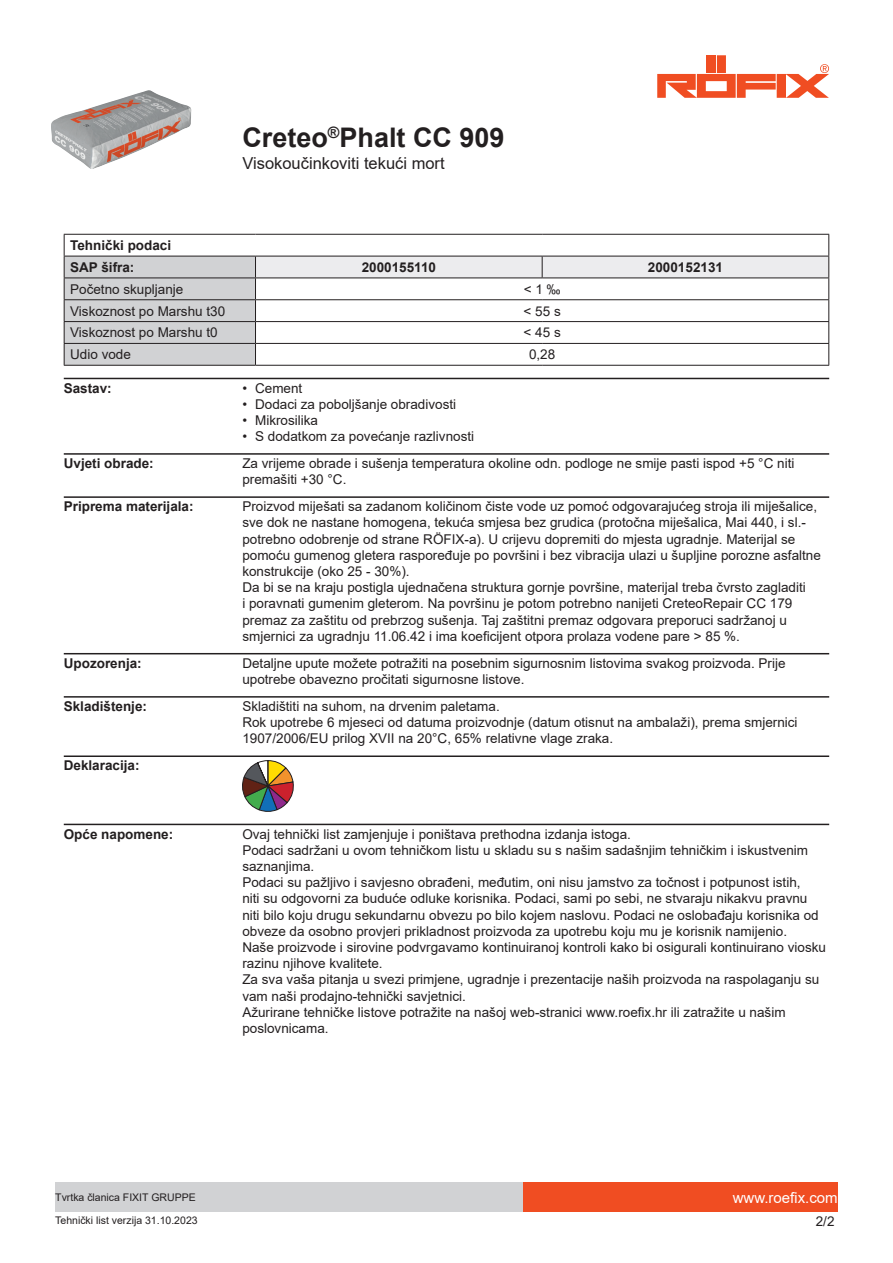
<style>
.page{position:relative;width:893px;height:1263px;background:#fff}
.page>*{position:absolute;margin:0;border:0;box-sizing:border-box;transform-origin:0 0}
.t1{font:700 27px "Arial";color:#231f20}
.t2{font:16.5px "Arial";color:#231f20}
.t3{font:15px "Arial";color:#fff}
.t4{font:13.5px/16.2px "Arial";color:#231f20}
.t5{font:700 13.5px/21.9px "Arial";color:#231f20}
.t6{font:10.5px "Arial";color:#231f20}
</style>
<div class="page">
<img style="left:51px;top:90px;width:140px;height:79px">
<div style="left:717px;top:55px;width:9px;height:18px;background:#f04d22"></div>
<div style="left:707px;top:55px;width:9px;height:18px;background:#f04d22"></div>
<svg style="left:657px;top:64px;width:172px;height:34px"></svg>
<div style="left:523px;top:1182px;width:315px;height:30px;background:#f04d22"></div>
<div style="left:55px;top:1182px;width:468px;height:30px;background:#d1d2d4"></div>
<hr style="left:64px;top:234px;width:191px;height:1px;background:#231f20">
<hr style="left:255px;top:234px;width:287px;height:1px;background:#231f20">
<hr style="left:542px;top:234px;width:287px;height:1px;background:#231f20">
<svg style="left:64px;top:235px;width:765px;height:130px"></svg>
<hr style="left:64px;top:365px;width:191px;height:1px;background:#231f20">
<hr style="left:255px;top:365px;width:287px;height:1px;background:#231f20">
<hr style="left:542px;top:365px;width:287px;height:1px;background:#231f20">
<hr style="left:64px;top:378px;width:765px;height:1px;background:#231f20">
<hr style="left:64px;top:453px;width:765px;height:2px;background:#231f20">
<hr style="left:64px;top:496px;width:765px;height:2px;background:#231f20">
<hr style="left:64px;top:653px;width:765px;height:1px;background:#231f20">
<hr style="left:64px;top:696px;width:765px;height:2px;background:#231f20">
<hr style="left:64px;top:755px;width:765px;height:2px;background:#231f20">
<svg style="left:242px;top:760px;width:51px;height:51px"></svg>
<hr style="left:64px;top:824px;width:765px;height:1px;background:#231f20">
<p class="t5" style="left:70px;top:235px;width:103px">Tehnički podaci<br>SAP šifra:</p>
<h1 class="t1" style="left:242px;top:119px;width:264px">Creteo<sup>®</sup>Phalt CC 909</h1>
<p class="t2" style="left:242px;top:152px;width:204px">Visokoučinkoviti tekući mort</p>
<p class="t5" style="left:362px;top:256px;width:76px">2000155110</p>
<p class="t5" style="left:648px;top:256px;width:77px">2000152131</p>
<p class="t4" style="left:70px;top:281px;width:115px">Početno skupljanje</p>
<p class="t4" style="left:524px;top:281px;width:38px">&lt; 1 ‰</p>
<p class="t4" style="left:70px;top:303px;width:157px">Viskoznost po Marshu t30</p>
<p class="t4" style="left:524px;top:303px;width:39px">&lt; 55 s</p>
<p class="t4" style="left:70px;top:324px;width:149px">Viskoznost po Marshu t0</p>
<p class="t4" style="left:524px;top:324px;width:39px">&lt; 45 s</p>
<p class="t4" style="left:70px;top:346px;width:62px">Udio vode</p>
<p class="t4" style="left:529px;top:346px;width:28px">0,28</p>
<p class="t5" style="left:64px;top:377px;width:50px">Sastav:</p>
<p class="t4" style="left:242px;top:380px;width:62px">• Cement</p>
<p class="t4" style="left:242px;top:396px;width:215px">• Dodaci za poboljšanje obradivosti</p>
<p class="t4" style="left:242px;top:412px;width:77px">• Mikrosilika</p>
<p class="t4" style="left:242px;top:428px;width:233px">• S dodatkom za povećanje razlivnosti</p>
<p class="t5" style="left:64px;top:452px;width:92px">Uvjeti obrade:</p>
<p class="t4" style="left:242px;top:455px;width:554px">Za vrijeme obrade i sušenja temperatura okoline odn. podloge ne smije pasti ispod +5 °C niti premašiti +30 °C.</p>
<p class="t5" style="left:64px;top:496px;width:131px">Priprema materijala:</p>
<p class="t4" style="left:242px;top:498px;width:580px">Proizvod miješati sa zadanom količinom čiste vode uz pomoć odgovarajućeg stroja ili miješalice, sve dok ne nastane homogena, tekuća smjesa bez grudica (protočna miješalica, Mai 440, i sl.- potrebno odobrenje od strane RÖFIX-a). U crijevu dopremiti do mjesta ugradnje. Materijal se pomoću gumenog gletera raspoređuje po površini i bez vibracija ulazi u šupljine porozne asfaltne konstrukcije (oko 25 - 30%).<br>Da bi se na kraju postigla ujednačena struktura gornje površine, materijal treba čvrsto zagladiti<br>i poravnati gumenim gleterom. Na površinu je potom potrebno nanijeti CreteoRepair CC 179 premaz za zaštitu od prebrzog sušenja. Taj zaštitni premaz odgovara preporuci sadržanoj u smjernici za ugradnju 11.06.42 i ima koeficijent otpora prolaza vodene pare &gt; 85 %.</p>
<p class="t5" style="left:64px;top:652px;width:80px">Upozorenja:</p>
<p class="t4" style="left:242px;top:655px;width:545px">Detaljne upute možete potražiti na posebnim sigurnosnim listovima svakog proizvoda. Prije upotrebe obavezno pročitati sigurnosne listove.</p>
<p class="t5" style="left:64px;top:695px;width:85px">Skladištenje:</p>
<p class="t4" style="left:242px;top:698px;width:557px">Skladištiti na suhom, na drvenim paletama.<br>Rok upotrebe 6 mjeseci od datuma proizvodnje (datum otisnut na ambalaži), prema smjernici<br>1907/2006/EU prilog XVII na 20°C, 65% relativne vlage zraka.</p>
<p class="t5" style="left:64px;top:755px;width:77px">Deklaracija:</p>
<p class="t5" style="left:64px;top:823px;width:111px">Opće napomene:</p>
<p class="t4" style="left:242px;top:825px;width:585px">Ovaj tehnički list zamjenjuje i poništava prethodna izdanja istoga.<br>Podaci sadržani u ovom tehničkom listu u skladu su s našim sadašnjim tehničkim i iskustvenim saznanjima.<br>Podaci su pažljivo i savjesno obrađeni, međutim, oni nisu jamstvo za točnost i potpunost istih,<br>niti su odgovorni za buduće odluke korisnika. Podaci, sami po sebi, ne stvaraju nikakvu pravnu niti bilo koju drugu sekundarnu obvezu po bilo kojem naslovu. Podaci ne oslobađaju korisnika od obveze da osobno provjeri prikladnost proizvoda za upotrebu koju mu je korisnik namijenio.<br>Naše proizvode i sirovine podvrgavamo kontinuiranoj kontroli kako bi osigurali kontinuirano viosku razinu njihove kvalitete.<br>Za sva vaša pitanja u svezi primjene, ugradnje i prezentacije naših proizvoda na raspolaganju su vam naši prodajno-tehnički savjetnici.<br>Ažurirane tehničke listove potražite na našoj web-stranici www.roefix.hr ili zatražite u našim poslovnicama.</p>
<p class="t6" style="left:55px;top:1190px;width:142px">Tvrtka članica FIXIT GRUPPE</p>
<p class="t3" style="left:733px;top:1187px;width:107px">www.roefix.com</p>
<p class="t6" style="left:55px;top:1213px;width:144px">Tehnički list verzija 31.10.2023</p>
<p class="t4" style="left:816px;top:1213px;width:20px">2/2</p>
</div>
